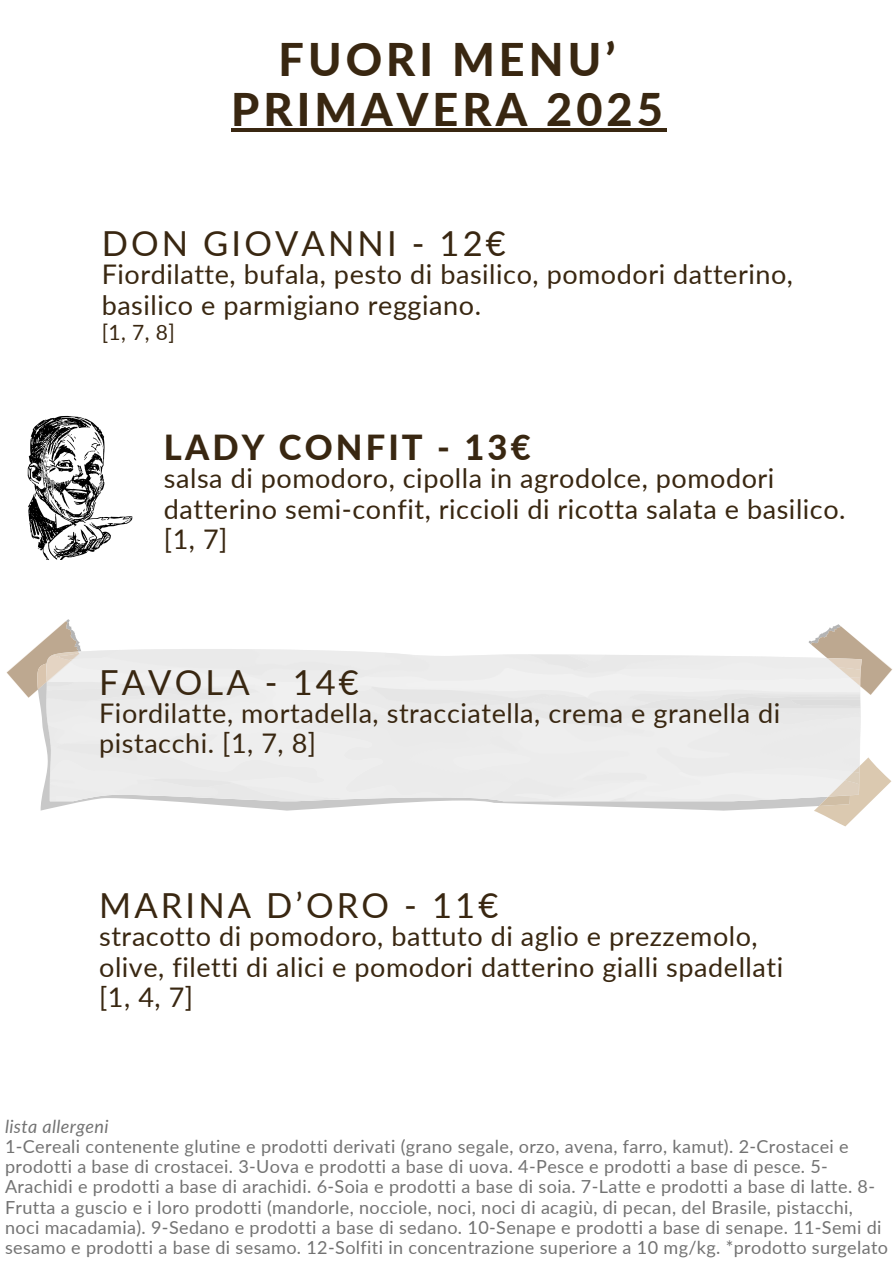
<style>
.page{position:relative;width:894px;height:1264px;background:#fff}
.page>*{position:absolute;margin:0;border:0;box-sizing:border-box;transform-origin:0 0}
.t1{font:800 45px/50.7px "Lato";letter-spacing:.09em;color:#392711;text-align:center}
.t2{font:34.5px "Lato";letter-spacing:.09em;color:#392711}
.t3{font:800 34.5px "Lato";letter-spacing:.09em;color:#392711}
.t4{font:27px/30.5px "Lato";letter-spacing:.02em;color:#392711}
.t5{font:21px "Lato";color:#392711}
.t6{font:18px/20.2px "Lato";letter-spacing:.02em;color:#737373}
.t7{font:italic 18px "Lato";letter-spacing:.02em;color:#737373}
</style>
<div class="page">
<svg style="left:28px;top:416px;width:104px;height:144px"></svg>
<svg style="left:7px;top:619px;width:884px;height:207px"></svg>
<hr style="left:231px;top:128px;width:435px;height:4px;background:#392711">
<h1 class="t1" style="left:231px;top:33px;width:433px">FUORI MENU’<br>PRIMAVERA 2025</h1>
<p class="t2" style="left:102px;top:222px;width:405px">DON GIOVANNI - 12€</p>
<h2 class="t4" style="left:102px;top:259px;width:692px">Fiordilatte, bufala, pesto di basilico, pomodori datterino, basilico e parmigiano reggiano.</h2>
<h2 class="t5" style="left:102px;top:319px;width:75px">[1, 7, 8]</h2>
<h3 class="t3" style="left:164px;top:426px;width:368px">LADY CONFIT - 13€</h3>
<h4 class="t4" style="left:164px;top:462px;width:683px">salsa di pomodoro, cipolla in agrodolce, pomodori datterino semi-confit, riccioli di ricotta salata e basilico. [1, 7]</h4>
<h3 class="t2" style="left:99px;top:660px;width:261px">FAVOLA - 14€</h3>
<h4 class="t4" style="left:99px;top:697px;width:682px">Fiordilatte, mortadella, stracciatella, crema e granella di pistacchi. [1, 7, 8]</h4>
<h4 class="t2" style="left:99px;top:884px;width:400px">MARINA D’ORO - 11€</h4>
<p class="t4" style="left:99px;top:920px;width:685px">stracotto di pomodoro, battuto di aglio e prezzemolo, olive, filetti di alici e pomodori datterino gialli spadellati [1, 4, 7]</p>
<h3 class="t7" style="left:5px;top:1114px;width:105px">lista allergeni</h3>
<h4 class="t6" style="left:5px;top:1135px;width:884px">1-Cereali contenente glutine e prodotti derivati (grano segale, orzo, avena, farro, kamut). 2-Crostacei e prodotti a base di crostacei. 3-Uova e prodotti a base di uova. 4-Pesce e prodotti a base di pesce. 5- Arachidi e prodotti a base di arachidi. 6-Soia e prodotti a base di soia. 7-Latte e prodotti a base di latte. 8- Frutta a guscio e i loro prodotti (mandorle, nocciole, noci, noci di acagiù, di pecan, del Brasile, pistacchi, noci macadamia). 9-Sedano e prodotti a base di sedano. 10-Senape e prodotti a base di senape. 11-Semi di sesamo e prodotti a base di sesamo. 12-Solfiti in concentrazione superiore a 10 mg/kg. *prodotto surgelato</h4>
</div>
